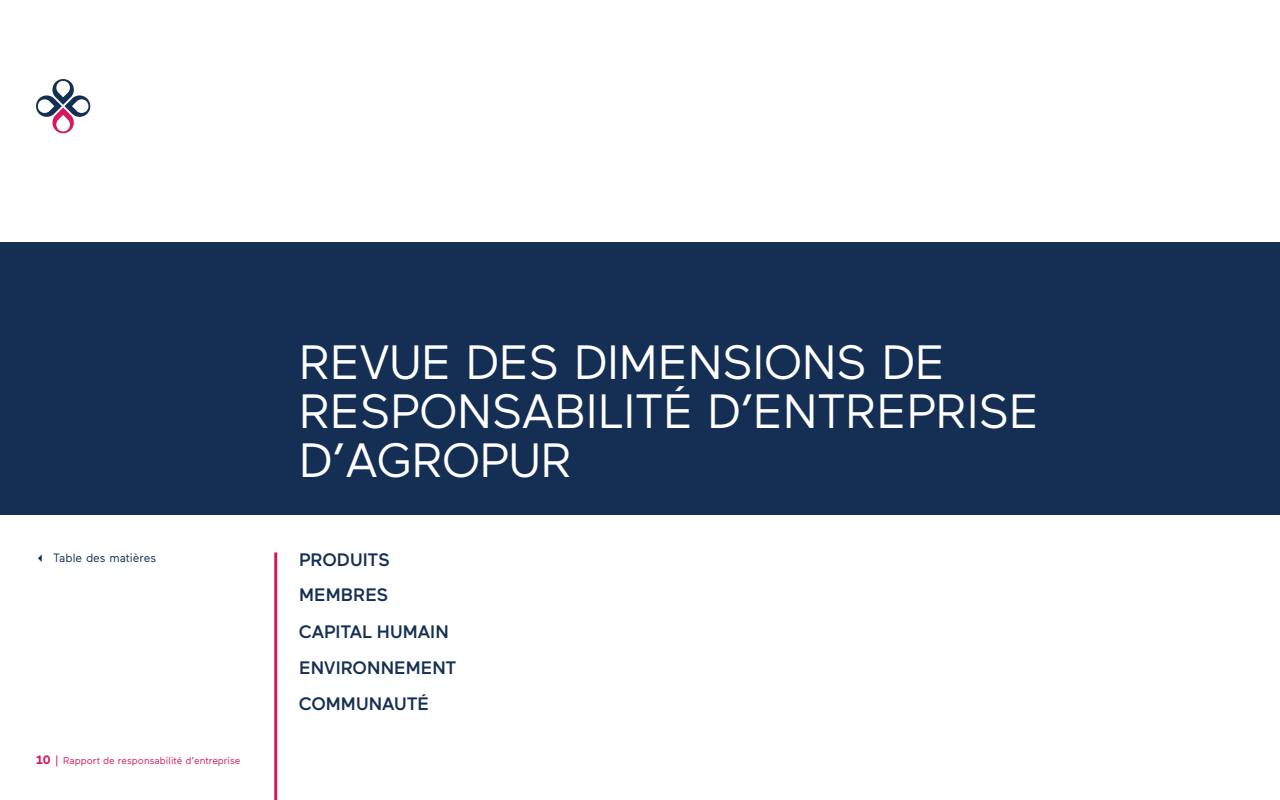
<style>
.page{position:relative;width:1280px;height:800px;background:#fff}
.page>*{position:absolute;margin:0;border:0;box-sizing:border-box;transform-origin:0 0}
.t1{font:48px/49px "Maax";color:#fff}
.t2{font:500 18px/35.8px "Maax";color:#152e53}
.t3{font:12px "Maax";color:#152e53}
.t4{font:10px "Maax";color:#d61861}
.s1{font-weight:700;font-size:12.1px}
.s2{font-size:12.1px}
</style>
<div class="page">
<div style="left:0;top:242px;width:1280px;height:273px;background:#152e53"></div>
<hr style="left:274px;top:552px;width:3px;height:248px;background:#d61861">
<svg style="left:36px;top:79px;width:55px;height:55px"></svg>
<p class="t3" style="left:35px;top:551px;width:123px">✓ Table des matières</p>
<p class="t4" style="left:36px;top:755px;width:206px"><span class="s1">10</span> <span class="s2">|</span> Rapport de responsabilité d’entreprise</p>
<p class="t1" style="left:299px;top:339px;width:741px">REVUE DES DIMENSIONS DE<br>RESPONSABILITÉ D’ENTREPRISE<br>D’AGROPUR</p>
<p class="t2" style="left:299px;top:542px;width:93px">PRODUITS</p>
<p class="t2" style="left:299px;top:577px;width:91px">MEMBRES</p>
<p class="t2" style="left:299px;top:614px;width:159px">CAPITAL HUMAIN<br>ENVIRONNEMENT<br>COMMUNAUTÉ</p>
</div>
